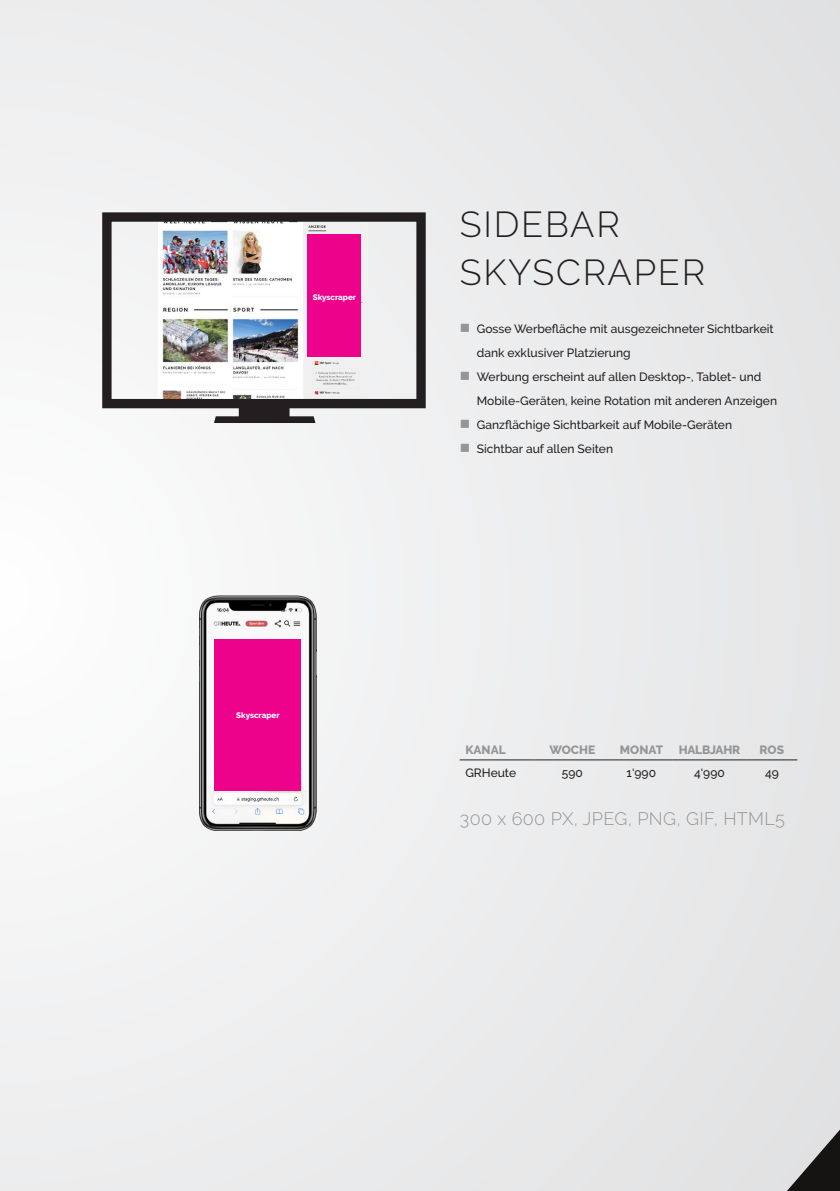
<style>
.page{position:relative;width:840px;height:1191px;background:#fff}
.page>*{position:absolute;margin:0;border:0;box-sizing:border-box;transform-origin:0 0}
.t1{font:300 36px "Raleway";letter-spacing:.05em;color:#231f20}
.t2{font:300 18px "Raleway";letter-spacing:.02em;color:#939598}
.t3{font:500 12px/24px "Raleway";color:#231f20}
.t4{font:800 12px "Raleway";color:#939598}
.t5{font:800 12px "Raleway";letter-spacing:-.02em;color:#939598}
.t6{font:800 8px "Raleway";color:#fff}
.s1{color:#939598}
</style>
<div class="page">
<div style="left:0;top:0;width:839px;height:1191px;background:linear-gradient(to right,#f6f6f7,#e4e4e5)"></div>
<svg style="left:786px;top:1129px;width:53px;height:62px;background:#7f7f7f"></svg>
<hr style="left:459px;top:759px;width:75px;height:1px;background:#231f20">
<hr style="left:534px;top:759px;width:75px;height:1px;background:#231f20">
<hr style="left:609px;top:759px;width:63px;height:1px;background:#231f20">
<hr style="left:672px;top:759px;width:74px;height:1px;background:#231f20">
<hr style="left:746px;top:759px;width:51px;height:1px;background:#231f20">
<img style="left:159px;top:222px;width:208px;height:176px">
<div style="left:307px;top:235px;width:54px;height:122px;background:#ed028c"></div>
<div style="left:102px;top:212px;width:323px;height:196px;border:9px solid #231f20"></div>
<svg style="left:214px;top:407px;width:101px;height:16px"></svg>
<img style="left:200px;top:595px;width:116px;height:235px">
<div style="left:214px;top:639px;width:87px;height:151px;background:#ed028c"></div>
<p class="t6" style="left:312px;top:292px;width:45px">Skyscraper</p>
<p class="t6" style="left:236px;top:711px;width:45px">Skyscraper</p>
<p class="t1" style="left:459px;top:203px;width:161px">SIDEBAR</p>
<p class="t1" style="left:459px;top:251px;width:247px">SKYSCRAPER</p>
<p class="t3" style="left:476px;top:316px;width:298px;text-indent:-17px"><span class="s1">■</span> Gosse Werbefläche mit ausgezeichneter Sichtbarkeit dank exklusiver Platzierung</p>
<p class="t3" style="left:476px;top:364px;width:302px;text-indent:-17px"><span class="s1">■</span> Werbung erscheint auf allen Desktop-, Tablet- und<br>Mobile-Geräten, keine Rotation mit anderen Anzeigen</p>
<p class="t3" style="left:459px;top:412px;width:274px"><span class="s1">■</span> Ganzflächige Sichtbarkeit auf Mobile-Geräten</p>
<p class="t3" style="left:459px;top:436px;width:155px"><span class="s1">■</span> Sichtbar auf allen Seiten</p>
<p class="t4" style="left:465px;top:743px;width:42px">KANAL</p>
<p class="t4" style="left:549px;top:743px;width:47px">WOCHE</p>
<p class="t4" style="left:619px;top:743px;width:45px">MONAT</p>
<p class="t5" style="left:678px;top:743px;width:63px">HALBJAHR</p>
<p class="t4" style="left:759px;top:743px;width:26px">ROS</p>
<p class="t3" style="left:465px;top:760px;width:52px">GRHeute</p>
<p class="t3" style="left:561px;top:760px;width:23px">590</p>
<p class="t3" style="left:626px;top:760px;width:31px">1‘990</p>
<p class="t3" style="left:693px;top:760px;width:32px">4‘990</p>
<p class="t3" style="left:764px;top:760px;width:15px">49</p>
<p class="t2" style="left:459px;top:808px;width:326px">300 x 600 PX, JPEG, PNG, GIF, HTML5</p>
</div>
